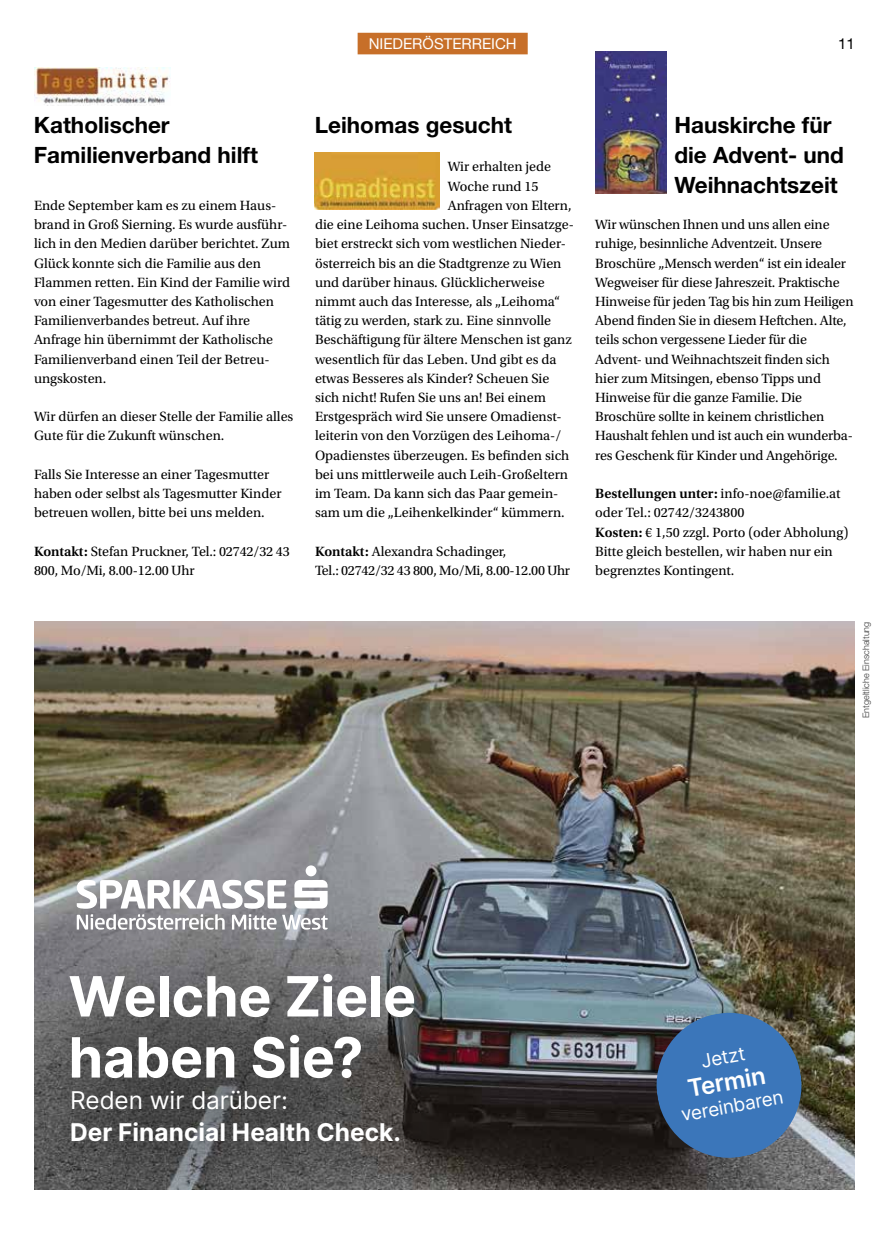
<style>
.page{position:relative;width:893px;height:1234px;background:#fff}
.page>*{position:absolute;margin:0;border:0;box-sizing:border-box;transform-origin:0 0}
.t1{font:700 55.5px/61.1px "Inter";letter-spacing:-.005em;color:#fff}
.t2{font:700 24.45px "Inter";color:#fff}
.t3{font:24.45px "Inter";color:#fff}
.t4{font:600 24px "Inter";color:#fff}
.t5{font:700 22.5px/30px "Helvetica Neue LT Std";color:#000}
.t6{font:18.9px "Inter";color:#fff}
.t7{font:15px "Helvetica Neue LT Std";color:#fff}
.t8{font:15px "Helvetica Neue LT Std";color:#000}
.t9{font:14.1px/19.2px "Utopia Std";color:#000}
.t10{font:300 9px "Helvetica Neue LT Std";color:#393939}
.s1{font-weight:600}
</style>
<div class="page">
<div style="left:358px;top:33px;width:170px;height:21px;background:#c76f29"></div>
<img style="left:34px;top:621px;width:821px;height:568px">
<svg style="left:651px;top:1006px;width:156px;height:157px;background:#436b97"></svg>
<div style="left:34px;top:876px;width:475px;height:313px;background:#000;opacity:.5"></div>
<svg style="left:77px;top:879px;width:209px;height:29px"></svg>
<svg style="left:294px;top:879px;width:34px;height:29px"></svg>
<div style="left:306px;top:865px;width:10px;height:11px;background:#fff;border-radius:50%"></div>
<svg style="left:77px;top:914px;width:148px;height:15px"></svg>
<svg style="left:232px;top:914px;width:96px;height:15px"></svg>
<img style="left:595px;top:51px;width:71px;height:142px">
<img style="left:315px;top:152px;width:124px;height:58px">
<img style="left:34px;top:67px;width:136px;height:39px">
<p class="t7" style="left:369px;top:35px;width:150px">NIEDERÖSTERREICH</p>
<p class="t8" style="left:838px;top:35px;width:18px">11</p>
<h3 class="t5" style="left:34px;top:109px;width:226px">Katholischer<br>Familienverband hilft</h3>
<h3 class="t5" style="left:315px;top:109px;width:199px">Leihomas gesucht</h3>
<h3 class="t5" style="left:674px;top:109px;width:171px">Hauskirche für die Advent- und<br>Weihnachtszeit</h3>
<p class="t9" style="left:448px;top:157px;width:105px">Wir erhalten jede</p>
<p class="t9" style="left:448px;top:177px;width:92px">Woche rund 15</p>
<p class="t9" style="left:448px;top:196px;width:125px">Anfragen von Eltern,</p>
<p class="t9" style="left:315px;top:215px;width:260px">die eine Leihoma suchen. Unser Einsatzge-</p>
<p class="t9" style="left:315px;top:234px;width:252px">biet erstreckt sich vom westlichen Nieder-</p>
<p class="t9" style="left:315px;top:253px;width:248px">österreich bis an die Stadtgrenze zu Wien</p>
<p class="t9" style="left:315px;top:273px;width:231px">und darüber hinaus. Glücklicherweise</p>
<p class="t9" style="left:315px;top:292px;width:247px">nimmt auch das Interesse, als „Leihoma“</p>
<p class="t9" style="left:315px;top:311px;width:238px">tätig zu werden, stark zu. Eine sinnvolle</p>
<p class="t9" style="left:315px;top:330px;width:258px">Beschäftigung für ältere Menschen ist ganz</p>
<p class="t9" style="left:315px;top:349px;width:243px">wesentlich für das Leben. Und gibt es da</p>
<p class="t9" style="left:315px;top:369px;width:236px">etwas Besseres als Kinder? Scheuen Sie</p>
<p class="t9" style="left:315px;top:388px;width:232px">sich nicht! Rufen Sie uns an! Bei einem</p>
<p class="t9" style="left:315px;top:407px;width:248px">Erstgespräch wird Sie unsere Omadienst-</p>
<p class="t9" style="left:315px;top:426px;width:248px">leiterin von den Vorzügen des Leihoma-/</p>
<p class="t9" style="left:315px;top:445px;width:256px">Opadienstes überzeugen. Es befinden sich</p>
<p class="t9" style="left:315px;top:465px;width:255px">bei uns mittlerweile auch Leih-Großeltern</p>
<p class="t9" style="left:315px;top:484px;width:245px">im Team. Da kann sich das Paar gemein-</p>
<p class="t9" style="left:315px;top:503px;width:251px">sam um die „Leihenkelkinder“ kümmern.</p>
<p class="t9" style="left:315px;top:541px;width:257px"><span class="s1">Kontakt:</span> Alexandra Schadinger,<br>Tel.: 02742/32 43 800, Mo/Mi, 8.00-12.00 Uhr</p>
<p class="t9" style="left:34px;top:196px;width:258px">Ende September kam es zu einem Haus&shy;brand in Groß Sierning. Es wurde ausführ&shy;lich in den Medien darüber berichtet. Zum Glück konnte sich die Familie aus den Flammen retten. Ein Kind der Familie wird von einer Tagesmutter des Katholischen Familienverbandes betreut. Auf ihre Anfrage hin übernimmt der Katholische Familienverband einen Teil der Betreu&shy;ungskosten.</p>
<p class="t9" style="left:34px;top:407px;width:261px">Wir dürfen an dieser Stelle der Familie alles<br>Gute für die Zukunft wünschen.</p>
<p class="t9" style="left:34px;top:465px;width:249px">Falls Sie Interesse an einer Tagesmutter haben oder selbst als Tagesmutter Kinder betreuen wollen, bitte bei uns melden.</p>
<p class="t9" style="left:34px;top:541px;width:257px"><span class="s1">Kontakt:</span> Stefan Pruckner, Tel.: 02742/32 43<br>800, Mo/Mi, 8.00-12.00 Uhr</p>
<p class="t9" style="left:595px;top:215px;width:260px">Wir wünschen Ihnen und uns allen eine ruhige, besinnliche Adventzeit. Unsere Broschüre „Mensch werden“ ist ein idealer Wegweiser für diese Jahreszeit. Praktische Hinweise für jeden Tag bis hin zum Heiligen Abend finden Sie in diesem Heftchen. Alte, teils schon vergessene Lieder für die Advent- und Weihnachtszeit finden sich hier zum Mitsingen, ebenso Tipps und Hinweise für die ganze Familie. Die Broschüre sollte in keinem christlichen Haushalt fehlen und ist auch ein wunderba&shy;res Geschenk für Kinder und Angehörige.</p>
<p class="t9" style="left:595px;top:484px;width:255px"><span class="s1">Bestellungen unter:</span> info-noe@familie.at oder Tel.: 02742/3243800<br><span class="s1">Kosten:</span> € 1,50 zzgl. Porto (oder Abholung)<br>Bitte gleich bestellen, wir haben nur ein begrenztes Kontingent.</p>
<p class="t10" style="left:860px;top:717px;width:98px;rotate:-90deg">Entgeltliche Einschaltung</p>
<h1 class="t1" style="left:69px;top:963px;width:349px">Welche Ziele haben Sie?</h1>
<h2 class="t3" style="left:70px;top:1082px;width:220px">Reden wir darüber:</h2>
<h2 class="t2" style="left:70px;top:1113px;width:333px">Der Financial Health Check.</h2>
<h3 class="t6" style="left:699px;top:1047px;width:46px;rotate:-10deg">Jetzt</h3>
<h3 class="t4" style="left:685px;top:1070px;width:80px;rotate:-10deg">Termin</h3>
<h3 class="t6" style="left:679px;top:1100px;width:105px;rotate:-10deg">vereinbaren</h3>
</div>
